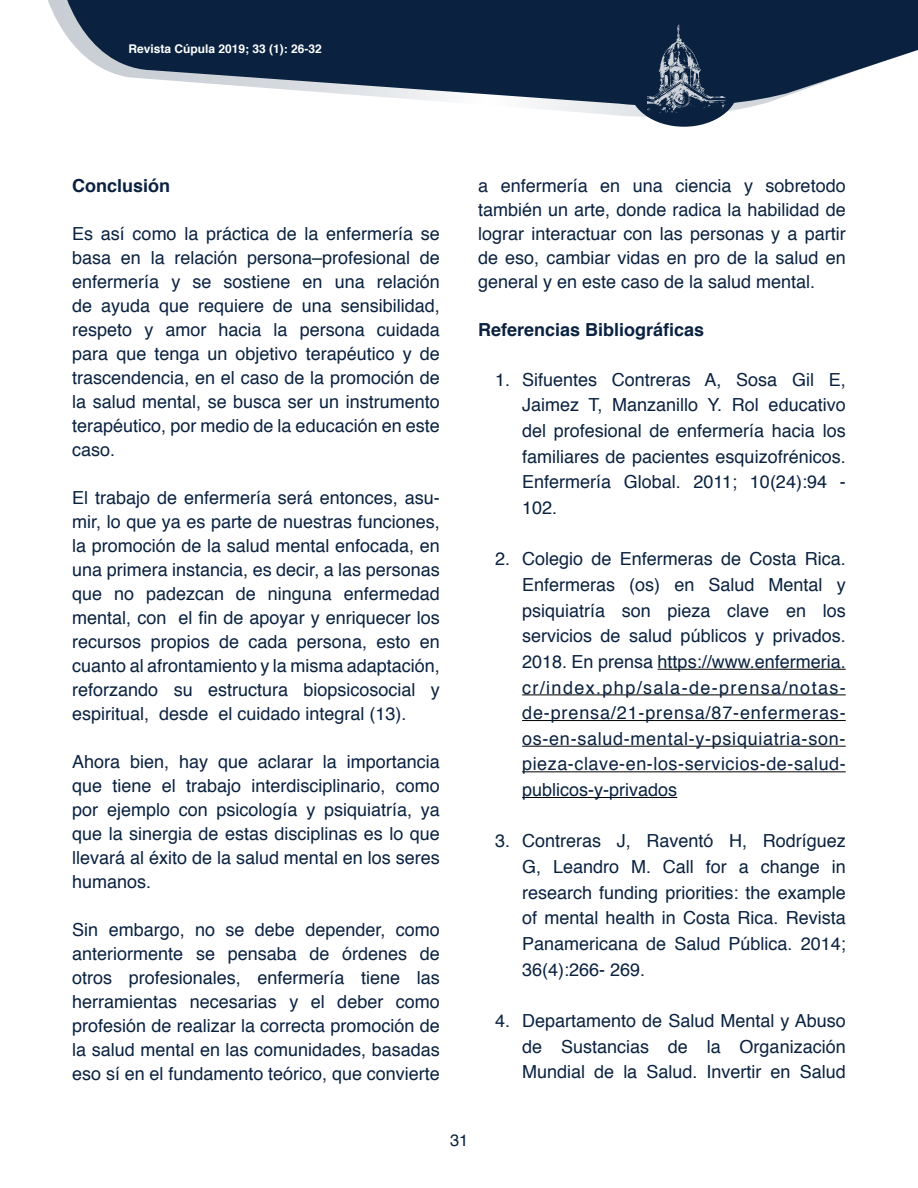
<style>
.page{position:relative;width:918px;height:1188px;background:#fff}
.page>*{position:absolute;margin:0;border:0;box-sizing:border-box;transform-origin:0 0}
.t1{font:18px/24px "Helvetica";color:#0a2240;text-align:justify}
.t2{font:700 18px "Helvetica";color:#0a2240}
.t3{font:16.5px "Helvetica";color:#0a2240}
.t4{font:700 12px "Helvetica";color:#fff}
</style>
<div class="page">
<svg style="left:62px;top:0;width:856px;height:114px;fill:#0a2240"></svg>
<div style="left:630px;top:49px;width:108px;height:78px;background:#0a2240;border-radius:50%"></div>
<svg style="left:647px;top:25px;width:79px;height:88px"></svg>
<hr style="left:658px;top:669px;width:188px;height:1px;background:#000">
<hr style="left:522px;top:694px;width:324px;height:1px;background:#000">
<hr style="left:522px;top:720px;width:324px;height:1px;background:#000">
<hr style="left:522px;top:746px;width:324px;height:1px;background:#000">
<hr style="left:522px;top:771px;width:324px;height:1px;background:#000">
<hr style="left:522px;top:797px;width:155px;height:1px;background:#000">
<p class="t4" style="left:128px;top:39px;width:195px">Revista Cúpula 2019; 33 (1): 26-32</p>
<p class="t2" style="left:72px;top:171px;width:100px">Conclusión</p>
<p class="t1" style="left:72px;top:222px;width:369px">Es así como la práctica de la enfermería se basa en la relación persona–profesional de enfermería y se sostiene en una relación de ayuda que requiere de una sensibilidad, respeto y amor hacia la persona cuidada para que tenga un objetivo terapéutico y de trascendencia, en el caso de la promoción de la salud mental, se busca ser un instrumento terapéutico, por medio de la educación en este caso.</p>
<p class="t1" style="left:72px;top:486px;width:369px">El trabajo de enfermería será entonces, asu&shy;mir, lo que ya es parte de nuestras funciones, la promoción de la salud mental enfocada, en una primera instancia, es decir, a las personas que no padezcan de ninguna enfermedad mental, con el fin de apoyar y enriquecer los recursos propios de cada persona, esto en cuanto al afrontamiento y la misma adaptación, reforzando su estructura biopsicosocial y espiritual, desde el cuidado integral (13).</p>
<p class="t1" style="left:72px;top:750px;width:369px">Ahora bien, hay que aclarar la importancia que tiene el trabajo interdisciplinario, como por ejemplo con psicología y psiquiatría, ya que la sinergia de estas disciplinas es lo que llevará al éxito de la salud mental en los seres humanos.</p>
<p class="t1" style="left:72px;top:918px;width:369px">Sin embargo, no se debe depender, como anteriormente se pensaba de órdenes de otros profesionales, enfermería tiene las herramientas necesarias y el deber como profesión de realizar la correcta promoción de la salud mental en las comunidades, basadas eso sí en el fundamento teórico, que convierte</p>
<p class="t1" style="left:478px;top:174px;width:369px">a enfermería en una ciencia y sobretodo también un arte, donde radica la habilidad de lograr interactuar con las personas y a partir de eso, cambiar vidas en pro de la salud en general y en este caso de la salud mental.</p>
<p class="t2" style="left:478px;top:315px;width:228px">Referencias Bibliográficas</p>
<p class="t1" style="left:522px;top:367px;width:325px;line-height:25.7px;text-indent:-27px">1. Sifuentes Contreras A, Sosa Gil E, Jaimez T, Manzanillo Y. Rol educativo del profesional de enfermería hacia los familiares de pacientes esquizofrénicos.<br>Enfermería Global. 2011; 10(24):94 - 102.</p>
<p class="t1" style="left:522px;top:547px;width:325px;line-height:25.7px;text-indent:-27px">2. Colegio de Enfermeras de Costa Rica.<br>Enfermeras (os) en Salud Mental y psiquiatría son pieza clave en los servicios de salud públicos y privados.<br>2018. En prensa https://www.enfermeria. cr/index.php/sala-de-prensa/notas&shy;de-prensa/21-prensa/87-enfermeras&shy;os-en-salud-mental-y-psiquiatria-son&shy;pieza-clave-en-los-servicios-de-salud&shy;publicos-y-privados</p>
<p class="t1" style="left:522px;top:829px;width:325px;line-height:25.7px;text-indent:-27px">3. Contreras J, Raventó H, Rodríguez G, Leandro M. Call for a change in research funding priorities: the example of mental health in Costa Rica. Revista Panamericana de Salud Pública. 2014; 36(4):266- 269.</p>
<p class="t1" style="left:522px;top:1008px;width:325px;line-height:25.7px;text-indent:-27px">4. Departamento de Salud Mental y Abuso de Sustancias de la Organización Mundial de la Salud. Invertir en Salud</p>
<p class="t3" style="left:450px;top:1128px;width:20px">31</p>
</div>
